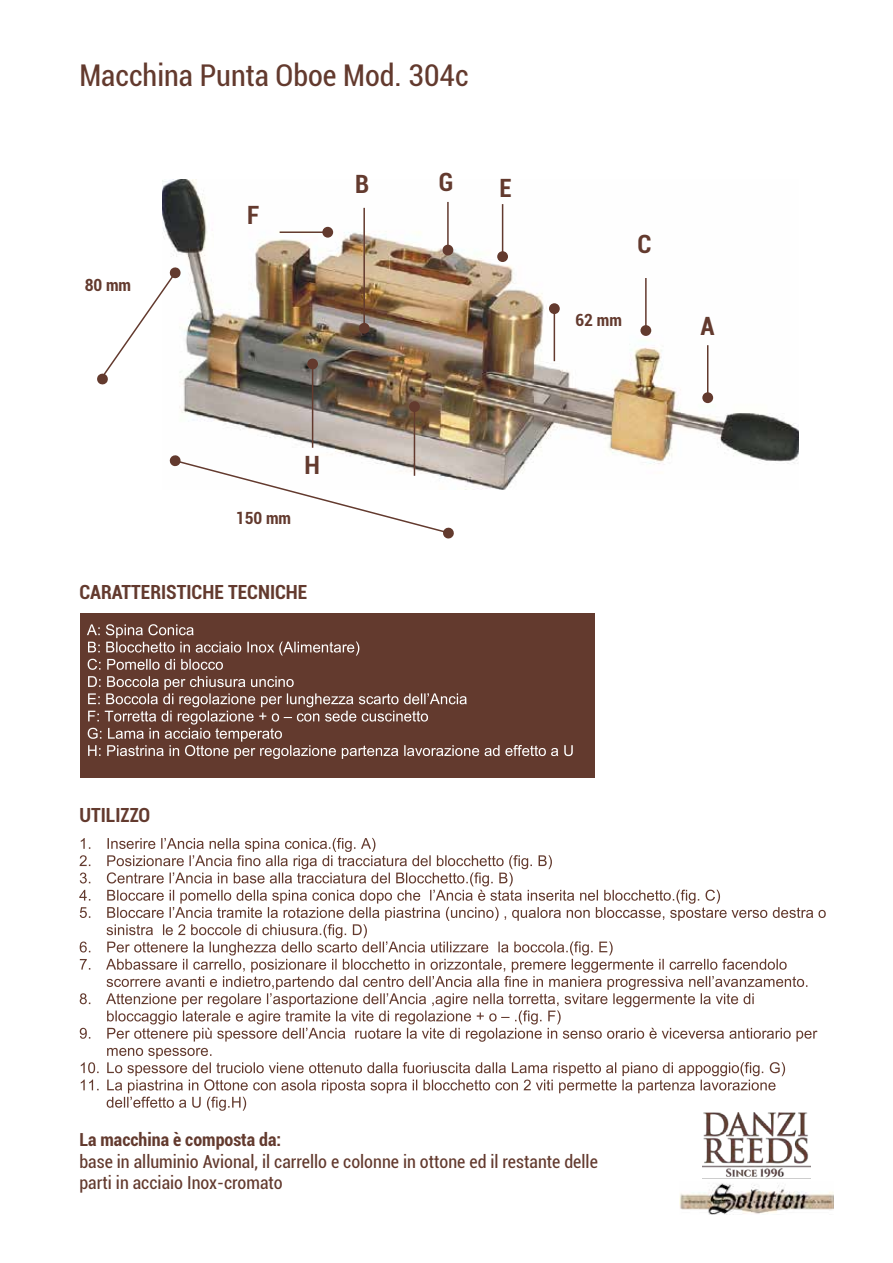
<style>
.page{position:relative;width:893px;height:1263px;background:#fff}
.page>*{position:absolute;margin:0;border:0;box-sizing:border-box;transform-origin:0 0}
.t1{font:condensed 30px "Roboto";color:#633a2e}
.t2{font:700 condensed 25.2px "Roboto";color:#633a2e}
.t3{font:700 condensed 19.5px "Roboto";color:#633a2e}
.t4{font:condensed 18px/21.6px "Roboto";color:#633a2e}
.t5{font:700 condensed 18px "Roboto";color:#633a2e}
.t6{font:700 condensed 16.8px "Roboto";color:#633a2e}
</style>
<div class="page">
<img style="left:680px;top:1183px;width:153px;height:31px">
<img style="left:703px;top:1113px;width:107px;height:65px">
<div style="left:80px;top:613px;width:515px;height:165px;background:#633a2e"></div>
<img style="left:162px;top:180px;width:637px;height:309px">
<hr style="left:280px;top:231px;width:48px;height:2px;background:#633a2e">
<div style="left:322px;top:227px;width:11px;height:11px;background:#633a2e;border-radius:50%"></div>
<hr style="left:447px;top:202px;width:2px;height:48px;background:#633a2e">
<div style="left:442px;top:245px;width:11px;height:10px;background:#633a2e;border-radius:50%"></div>
<hr style="left:502px;top:204px;width:1px;height:53px;background:#633a2e">
<div style="left:497px;top:251px;width:11px;height:11px;background:#633a2e;border-radius:50%"></div>
<hr style="left:554px;top:309px;width:1px;height:52px;background:#633a2e">
<div style="left:549px;top:303px;width:11px;height:11px;background:#633a2e;border-radius:50%"></div>
<hr style="left:645px;top:278px;width:2px;height:52px;background:#633a2e">
<div style="left:640px;top:325px;width:11px;height:11px;background:#633a2e;border-radius:50%"></div>
<hr style="left:414px;top:407px;width:1px;height:69px;background:#633a2e">
<div style="left:409px;top:401px;width:11px;height:11px;background:#633a2e;border-radius:50%"></div>
<hr style="left:312px;top:364px;width:1px;height:84px;background:#633a2e">
<div style="left:307px;top:359px;width:11px;height:10px;background:#633a2e;border-radius:50%"></div>
<svg style="left:97px;top:267px;width:84px;height:118px"></svg>
<svg style="left:169px;top:455px;width:285px;height:84px"></svg>
<hr style="left:707px;top:345px;width:1px;height:53px;background:#633a2e">
<div style="left:702px;top:392px;width:11px;height:11px;background:#633a2e;border-radius:50%"></div>
<hr style="left:363px;top:208px;width:2px;height:120px;background:#633a2e">
<div style="left:359px;top:323px;width:11px;height:11px;background:#633a2e;border-radius:50%"></div>
<svg style="left:87px;top:624px;width:272px;height:46px"></svg>
<svg style="left:88px;top:676px;width:485px;height:83px"></svg>
<svg style="left:81px;top:838px;width:9px;height:11px"></svg>
<svg style="left:80px;top:855px;width:10px;height:11px"></svg>
<svg style="left:80px;top:872px;width:10px;height:11px"></svg>
<svg style="left:79px;top:890px;width:11px;height:10px"></svg>
<svg style="left:80px;top:907px;width:10px;height:11px"></svg>
<svg style="left:80px;top:941px;width:10px;height:11px"></svg>
<svg style="left:80px;top:959px;width:10px;height:10px"></svg>
<svg style="left:80px;top:993px;width:10px;height:11px"></svg>
<svg style="left:80px;top:1028px;width:10px;height:11px"></svg>
<svg style="left:106px;top:838px;width:720px;height:204px"></svg>
<svg style="left:81px;top:1062px;width:18px;height:11px"></svg>
<svg style="left:81px;top:1079px;width:18px;height:11px"></svg>
<svg style="left:107px;top:1048px;width:678px;height:63px"></svg>
<h1 class="t1" style="left:79px;top:54px;width:391px">Macchina Punta Oboe Mod. 304c</h1>
<p class="t6" style="left:85px;top:273px;width:48px">80 mm</p>
<h2 class="t2" style="left:247px;top:197px;width:14px">F</h2>
<h2 class="t2" style="left:355px;top:167px;width:16px">B</h2>
<h2 class="t2" style="left:439px;top:164px;width:16px">G</h2>
<h2 class="t2" style="left:499px;top:170px;width:14px">E</h2>
<p class="t6" style="left:236px;top:506px;width:57px">150 mm</p>
<h2 class="t2" style="left:304px;top:447px;width:17px">H</h2>
<p class="t3" style="left:79px;top:578px;width:229px">CARATTERISTICHE TECNICHE</p>
<h2 class="t2" style="left:638px;top:226px;width:15px">C</h2>
<p class="t6" style="left:575px;top:308px;width:48px">62 mm</p>
<h2 class="t2" style="left:700px;top:308px;width:16px">A</h2>
<p class="t3" style="left:79px;top:802px;width:72px">UTILIZZO</p>
<p class="t5" style="left:79px;top:1127px;width:203px">La macchina è composta da:</p>
<p class="t4" style="left:79px;top:1150px;width:520px">base in alluminio Avional, il carrello e colonne in ottone ed il restante delle parti in acciaio Inox-cromato</p>
</div>
